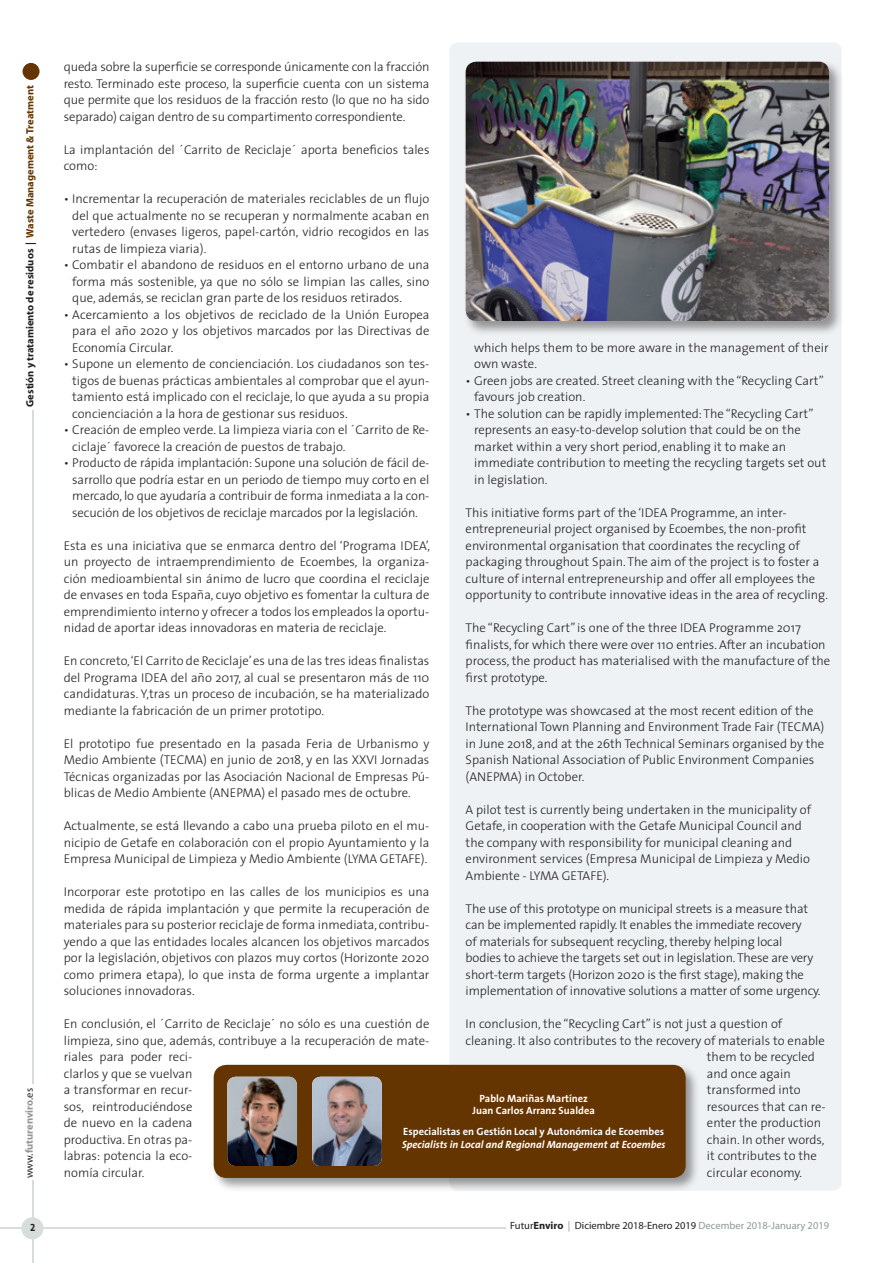
<style>
.page{position:relative;width:893px;height:1263px;background:#fff}
.page>*{position:absolute;margin:0;border:0;box-sizing:border-box;transform-origin:0 0}
.Texto{font:300 12.75px/16.5px "The Sans";color:#231f20;text-align:justify}
.Texto_ingles{font:300 12.75px/16.5px "The Sans";color:#231f20}
.t1{font:italic 700 10.5px/12.6px "The Sans";color:#fff}
.t2{font:10.5px "Myriad";color:#231f20}
.t3{font:700 10.5px "Myriad";color:#231f20}
.t4{font:700 10.5px/12.6px "The Sans";color:#fff;text-align:center}
.t5{font:700 10.5px "Myriad";color:#939598}
.t6{font:10.5px "The Sans Bold Caps";color:#231f20}
.s1{color:#653500}
.s2{font-weight:400;color:#231f20}
.s3{font-style:normal}
.s4{font-weight:700}
.s5{color:#8b9b92}
</style>
<div class="page">
<div style="left:23px;top:63px;width:17px;height:17px;background:#653500;border-radius:50%"></div>
<hr style="left:32px;top:411px;width:1px;height:673px;background:#d7ddda">
<hr style="left:0;top:1228px;width:506px;height:1px;background:#d7ddda">
<hr style="left:32px;top:1180px;width:1px;height:83px;background:#d7ddda">
<div style="left:21px;top:1217px;width:22px;height:22px;background:#d7ddda;border-radius:50%"></div>
<div style="left:449px;top:43px;width:393px;height:1148px;background:#eff2f4;border-radius:9px"></div>
<div style="left:463px;top:59px;width:381px;height:276px;background:#231f20;opacity:.45"></div>
<img style="left:466px;top:62px;width:363px;height:259px">
<div style="left:211px;top:1062px;width:489px;height:130px;background:#231f20;opacity:.45"></div>
<div style="left:214px;top:1065px;width:472px;height:113px;background:#653500;border-radius:13px"></div>
<img style="left:227px;top:1077px;width:70px;height:89px">
<img style="left:312px;top:1077px;width:70px;height:89px">
<p class="t3" style="left:24px;top:407px;width:323px;rotate:-90deg">Gestión y tratamiento de residuos | <span class="s1">Waste Management &amp; Treatment</span></p>
<p class="t5" style="left:24px;top:1178px;width:92px;rotate:-90deg"><span class="s2">www.</span>futurenviro<span class="s2">.es</span></p>
<p class="t6" style="left:30px;top:1219px;width:7px">2</p>
<p class="Texto" style="left:64px;top:58px;width:367px">queda sobre la superficie se corresponde únicamente con la fracción resto. Terminado este proceso, la superficie cuenta con un sistema que permite que los residuos de la fracción resto (lo que no ha sido separado) caigan dentro de su compartimento correspondiente.</p>
<p class="Texto" style="left:64px;top:141px;width:367px">La implantación del ´Carrito de Reciclaje´ aporta beneficios tales como:</p>
<p class="Texto" style="left:72px;top:190px;width:359px;text-indent:-9px">• Incrementar la recuperación de materiales reciclables de un flujo del que actualmente no se recuperan y normalmente acaban en vertedero (envases ligeros, papel-cartón, vidrio recogidos en las rutas de limpieza viaria).</p>
<p class="Texto" style="left:72px;top:256px;width:359px;text-indent:-9px">• Combatir el abandono de residuos en el entorno urbano de una forma más sostenible, ya que no sólo se limpian las calles, sino que, además, se reciclan gran parte de los residuos retirados.</p>
<p class="Texto" style="left:72px;top:306px;width:359px;text-indent:-9px">• Acercamiento a los objetivos de reciclado de la Unión Europea para el año 2020 y los objetivos marcados por las Directivas de Economía Circular.</p>
<p class="Texto" style="left:72px;top:355px;width:359px;text-indent:-9px">• Supone un elemento de concienciación. Los ciudadanos son tes&shy;tigos de buenas prácticas ambientales al comprobar que el ayun&shy;tamiento está implicado con el reciclaje, lo que ayuda a su propia concienciación a la hora de gestionar sus residuos.</p>
<p class="Texto" style="left:72px;top:421px;width:359px;text-indent:-9px">• Creación de empleo verde. La limpieza viaria con el ´Carrito de Re&shy;ciclaje´ favorece la creación de puestos de trabajo.</p>
<p class="Texto" style="left:72px;top:454px;width:359px;text-indent:-9px">• Producto de rápida implantación: Supone una solución de fácil de&shy;sarrollo que podría estar en un periodo de tiempo muy corto en el mercado, lo que ayudaría a contribuir de forma inmediata a la con&shy;secución de los objetivos de reciclaje marcados por la legislación.</p>
<p class="Texto" style="left:64px;top:537px;width:368px">Esta es una iniciativa que se enmarca dentro del ‘Programa IDEA’, un proyecto de intraemprendimiento de Ecoembes, la organiza&shy;ción medioambiental sin ánimo de lucro que coordina el reciclaje de envases en toda España, cuyo objetivo es fomentar la cultura de emprendimiento interno y ofrecer a todos los empleados la oportu&shy;nidad de aportar ideas innovadoras en materia de reciclaje.</p>
<p class="Texto" style="left:64px;top:652px;width:367px">En concreto, ‘El Carrito de Reciclaje’ es una de las tres ideas finalistas del Programa IDEA del año 2017, al cual se presentaron más de 110 candidaturas. Y,tras un proceso de incubación, se ha materializado mediante la fabricación de un primer prototipo.</p>
<p class="Texto" style="left:64px;top:735px;width:367px">El prototipo fue presentado en la pasada Feria de Urbanismo y Medio Ambiente (TECMA) en junio de 2018, y en las XXVI Jornadas Técnicas organizadas por las Asociación Nacional de Empresas Pú&shy;blicas de Medio Ambiente (ANEPMA) el pasado mes de octubre.</p>
<p class="Texto" style="left:64px;top:817px;width:367px">Actualmente, se está llevando a cabo una prueba piloto en el mu&shy;nicipio de Getafe en colaboración con el propio Ayuntamiento y la Empresa Municipal de Limpieza y Medio Ambiente (LYMA GETAFE).</p>
<p class="Texto" style="left:64px;top:883px;width:367px">Incorporar este prototipo en las calles de los municipios es una medida de rápida implantación y que permite la recuperación de materiales para su posterior reciclaje de forma inmediata, contribu&shy;yendo a que las entidades locales alcancen los objetivos marcados por la legislación, objetivos con plazos muy cortos (Horizonte 2020 como primera etapa), lo que insta de forma urgente a implantar soluciones innovadoras.</p>
<p class="Texto" style="left:64px;top:1015px;width:367px;text-align:left">En conclusión, el ´Carrito de Reciclaje´ no sólo es una cuestión de limpieza, sino que, además, contribuye a la recuperación de mate&shy;riales para poder reci-<br>clarlos y que se vuelvan<br>a transformar en recur-<br>sos, reintroduciéndose<br>de nuevo en la cadena<br>productiva. En otras pa-<br>labras: potencia la eco-<br>nomía circular.</p>
<p class="Texto" style="left:474px;top:339px;width:356px">which helps them to be more aware in the management of their own waste.</p>
<p class="Texto" style="left:474px;top:372px;width:351px;text-indent:-9px">• Green jobs are created. Street cleaning with the “Recycling Cart” favours job creation.</p>
<p class="Texto" style="left:474px;top:405px;width:354px;text-align:left;text-indent:-9px">• The solution can be rapidly implemented: The “Recycling Cart” represents an easy-to-develop solution that could be on the market within a very short period, enabling it to make an immediate contribution to meeting the recycling targets set out in legislation.</p>
<p class="Texto_ingles" style="left:466px;top:504px;width:364px">This initiative forms part of the ‘IDEA Programme, an inter&shy;entrepreneurial project organised by Ecoembes, the non-profit environmental organisation that coordinates the recycling of packaging throughout Spain. The aim of the project is to foster a culture of internal entrepreneurship and offer all employees the opportunity to contribute innovative ideas in the area of recycling.</p>
<p class="Texto_ingles" style="left:466px;top:619px;width:366px">The “Recycling Cart” is one of the three IDEA Programme 2017 finalists, for which there were over 110 entries. After an incubation process, the product has materialised with the manufacture of the first prototype.</p>
<p class="Texto_ingles" style="left:466px;top:702px;width:360px">The prototype was showcased at the most recent edition of the International Town Planning and Environment Trade Fair (TECMA) in June 2018, and at the 26th Technical Seminars organised by the Spanish National Association of Public Environment Companies (ANEPMA) in October.</p>
<p class="Texto_ingles" style="left:466px;top:801px;width:347px">A pilot test is currently being undertaken in the municipality of Getafe, in cooperation with the Getafe Municipal Council and the company with responsibility for municipal cleaning and environment services (Empresa Municipal de Limpieza y Medio Ambiente - LYMA GETAFE).</p>
<p class="Texto_ingles" style="left:466px;top:900px;width:356px">The use of this prototype on municipal streets is a measure that can be implemented rapidly. It enables the immediate recovery<br>of materials for subsequent recycling, thereby helping local bodies to achieve the targets set out in legislation. These are very short-term targets (Horizon 2020 is the first stage), making the implementation of innovative solutions a matter of some urgency.</p>
<p class="Texto_ingles" style="left:466px;top:1015px;width:318px">In conclusion, the “Recycling Cart” is not just a question of</p>
<p class="Texto_ingles" style="left:466px;top:1032px;width:361px">cleaning. It also contributes to the recovery of materials to enable</p>
<p class="Texto_ingles" style="left:707px;top:1048px;width:109px">them to be recycled</p>
<p class="Texto_ingles" style="left:707px;top:1065px;width:85px">and once again</p>
<p class="Texto_ingles" style="left:707px;top:1081px;width:95px">transformed into</p>
<p class="Texto_ingles" style="left:707px;top:1098px;width:120px">resources that can re-</p>
<p class="Texto_ingles" style="left:707px;top:1114px;width:116px">enter the production</p>
<p class="Texto_ingles" style="left:707px;top:1131px;width:119px">chain. In other words,</p>
<p class="Texto_ingles" style="left:707px;top:1147px;width:112px">it contributes to the</p>
<p class="Texto_ingles" style="left:707px;top:1164px;width:97px">circular economy.</p>
<p class="t4" style="left:473px;top:1091px;width:124px">Pablo Mariñas Martínez<br>Juan Carlos Arranz Sualdea</p>
<p class="t1" style="left:402px;top:1125px;width:265px"><span class="s3">Especialistas en Gestión Local y Autonómica de Ecoembes<br></span>Specialists in Local and Regional Management at Ecoembes</p>
<p class="t2" style="left:510px;top:1220px;width:320px">Futur<span class="s4">Enviro</span> <span class="s5">|</span> Diciembre 2018-Enero 2019 <span class="s5">December 2018-January 2019</span></p>
</div>
